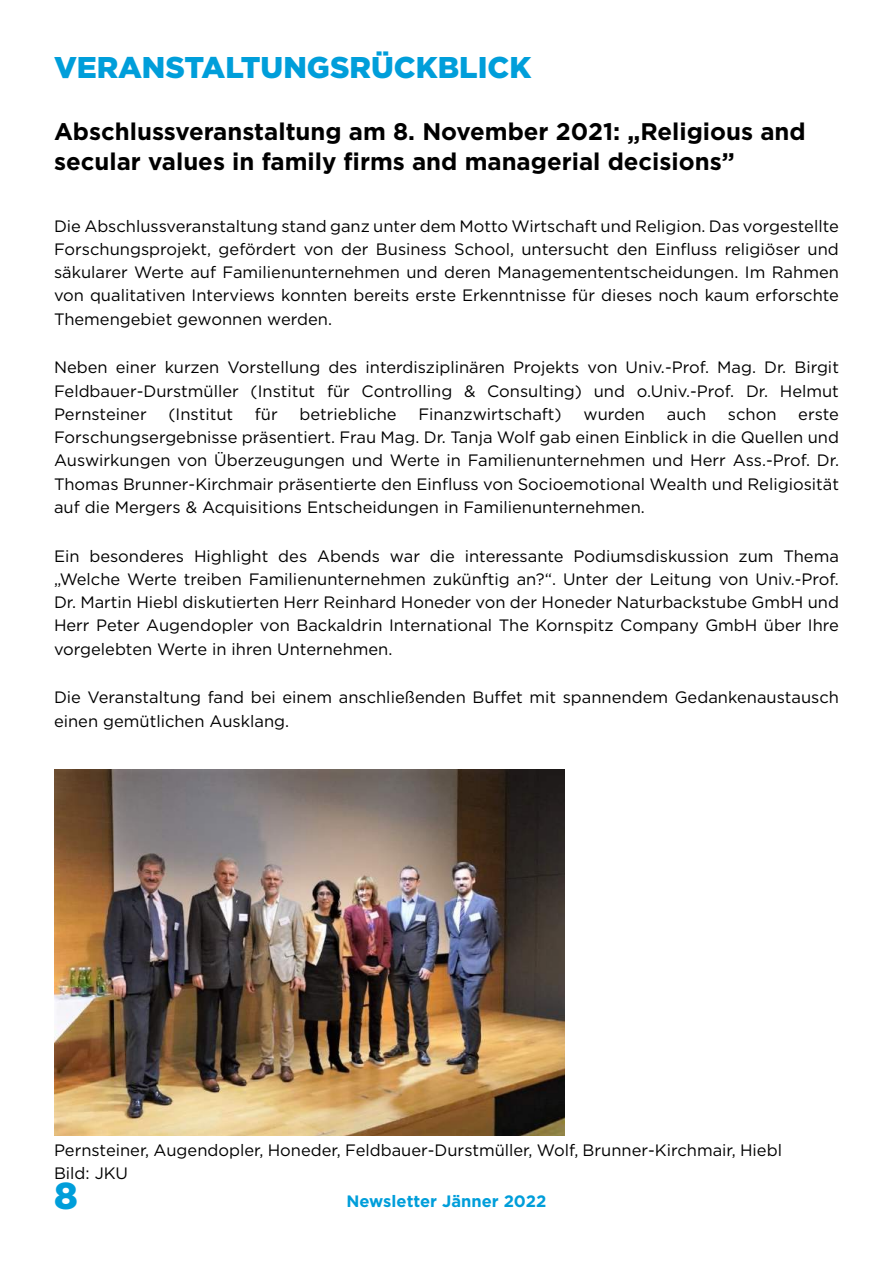
<style>
.page{position:relative;width:893px;height:1263px;background:#fff}
.page>*{position:absolute;margin:0;border:0;box-sizing:border-box;transform-origin:0 0}
.t1{font:900 37.5px "Gotham";color:#009eda}
.t2{font:900 30px "Gotham";color:#009eda}
.t3{font:700 24px/30.8px "Gotham";color:#000}
.t4{font:16.5px/23.2px "Gotham";color:#000;text-align:justify}
.t5{font:700 16.5px "Gotham";color:#009eda}
</style>
<div class="page">
<img style="left:54px;top:769px;width:511px;height:367px">
<h2 class="t2" style="left:54px;top:47px;width:479px">VERANSTALTUNGSRÜCKBLICK</h2>
<h3 class="t3" style="left:54px;top:116px;width:753px">Abschlussveranstaltung am 8. November 2021: „Religious and secular values in family firms and managerial decisions”</h3>
<p class="t4" style="left:54px;top:214px;width:786px">Die Abschlussveranstaltung stand ganz unter dem Motto Wirtschaft und Religion. Das vorgestellte Forschungsprojekt, gefördert von der Business School, untersucht den Einfluss religiöser und säkularer Werte auf Familienunternehmen und deren Managemententscheidungen. Im Rahmen von qualitativen Interviews konnten bereits erste Erkenntnisse für dieses noch kaum erforschte Themengebiet gewonnen werden.</p>
<p class="t4" style="left:54px;top:356px;width:786px">Neben einer kurzen Vorstellung des interdisziplinären Projekts von Univ.-Prof. Mag. Dr. Birgit Feldbauer-Durstmüller (Institut für Controlling &amp; Consulting) und o.Univ.-Prof. Dr. Helmut Pernsteiner</p>
<p class="t4" style="left:168px;top:402px;width:66px">(Institut</p>
<p class="t4" style="left:255px;top:402px;width:24px">für</p>
<p class="t4" style="left:300px;top:402px;width:99px">betriebliche</p>
<p class="t4" style="left:418px;top:402px;width:145px">Finanzwirtschaft)</p>
<p class="t4" style="left:583px;top:402px;width:63px">wurden</p>
<p class="t4" style="left:667px;top:402px;width:41px">auch</p>
<p class="t4" style="left:728px;top:402px;width:50px">schon</p>
<p class="t4" style="left:54px;top:402px;width:786px;text-indent:744px">erste Forschungsergebnisse präsentiert. Frau Mag. Dr. Tanja Wolf gab einen Einblick in die Quellen und Auswirkungen von Überzeugungen und Werte in Familienunternehmen und Herr Ass.-Prof. Dr.<br>Thomas Brunner-Kirchmair präsentierte den Einfluss von Socioemotional Wealth und Religiosität auf die Mergers &amp; Acquisitions Entscheidungen in Familienunternehmen.</p>
<p class="t4" style="left:54px;top:544px;width:786px">Ein besonderes Highlight des Abends war die interessante Podiumsdiskussion zum Thema „Welche Werte treiben Familienunternehmen zukünftig an?“. Unter der Leitung von Univ.-Prof.<br>Dr. Martin Hiebl diskutierten Herr Reinhard Honeder von der Honeder Naturbackstube GmbH und Herr Peter Augendopler von Backaldrin International The Kornspitz Company GmbH über Ihre vorgelebten Werte in ihren Unternehmen.</p>
<p class="t4" style="left:54px;top:686px;width:786px">Die Veranstaltung fand bei einem anschließenden Buffet mit spannendem Gedankenaustausch einen gemütlichen Ausklang.</p>
<p class="t4" style="left:54px;top:1138px;width:729px">Pernsteiner, Augendopler, Honeder, Feldbauer-Durstmüller, Wolf, Brunner-Kirchmair, Hiebl<br>Bild: JKU</p>
<h1 class="t1" style="left:54px;top:1170px;width:25px">8</h1>
<p class="t5" style="left:347px;top:1190px;width:201px">Newsletter Jänner 2022</p>
</div>
